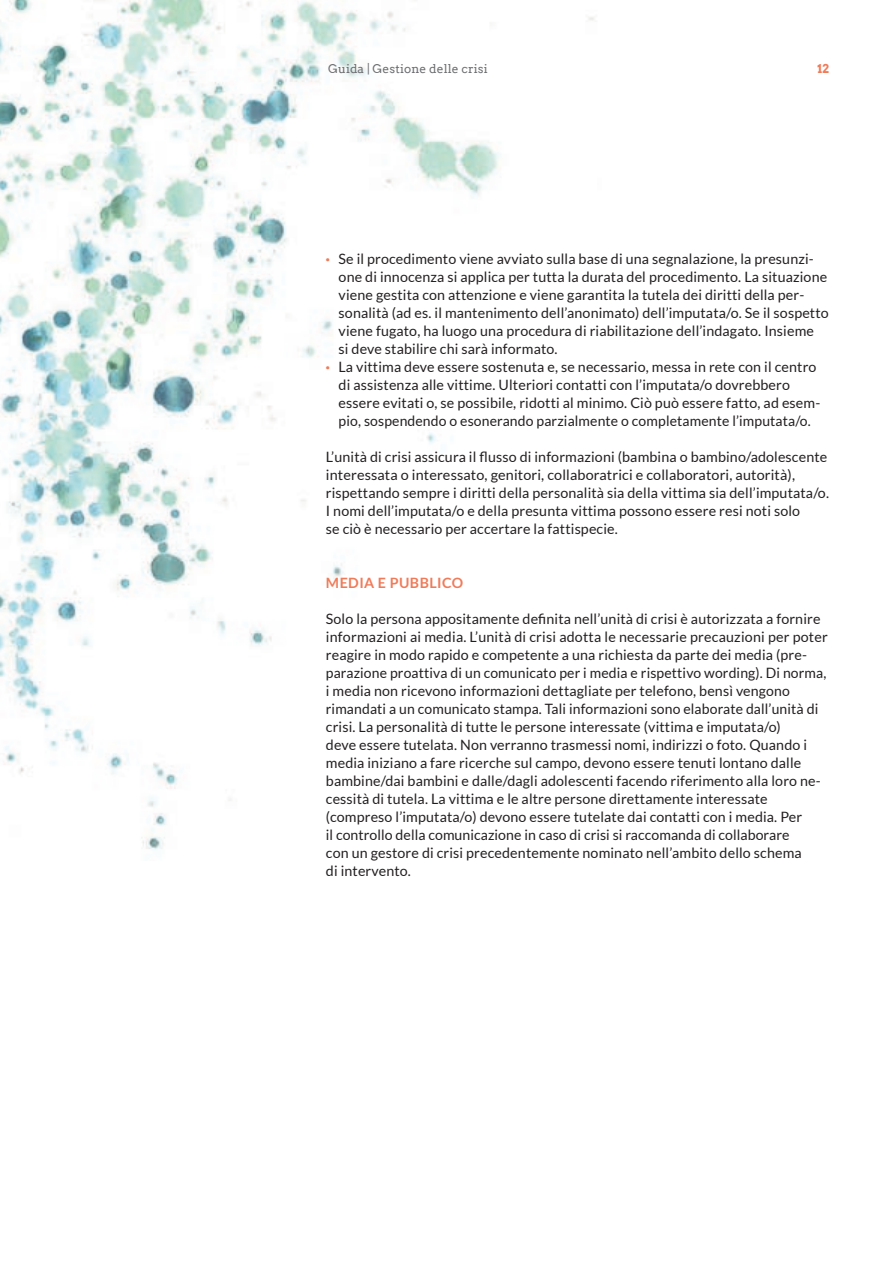
<style>
.page{position:relative;width:893px;height:1263px;background:#fff}
.page>*{position:absolute;margin:0;border:0;box-sizing:border-box;transform-origin:0 0}
.t1{font:14.25px/18px "Lato";letter-spacing:.01em;color:#231f20}
.t2{font:700 14.25px "Lato";letter-spacing:.03em;color:#f07b59}
.t3{font:12px "Arvo";letter-spacing:.01em;color:#6d6e71}
.t4{font:700 12px "Arvo";color:#f07b59}
.s1{font-weight:900;color:#f07b59}
</style>
<div class="page">
<img style="left:0;top:0;width:594px;height:850px">
<p class="t3" style="left:328px;top:63px;width:161px">Guida | Gestione delle crisi</p>
<p class="t4" style="left:817px;top:63px;width:13px">12</p>
<p class="t1" style="left:326px;top:250px;width:489px"><span class="s1">·</span> Se il procedimento viene avviato sulla base di una segnalazione, la presunzi-</p>
<p class="t1" style="left:339px;top:268px;width:490px">one di innocenza si applica per tutta la durata del procedimento. La situazione</p>
<p class="t1" style="left:339px;top:286px;width:467px">viene gestita con attenzione e viene garantita la tutela dei diritti della per-</p>
<p class="t1" style="left:339px;top:304px;width:492px">sonalità (ad es. il mantenimento dell’anonimato) dell’imputata/o. Se il sospetto</p>
<p class="t1" style="left:339px;top:322px;width:477px">viene fugato, ha luogo una procedura di riabilitazione dell’indagato. Insieme</p>
<p class="t1" style="left:339px;top:340px;width:220px">si deve stabilire chi sarà informato.</p>
<p class="t1" style="left:326px;top:358px;width:492px"><span class="s1">·</span> La vittima deve essere sostenuta e, se necessario, messa in rete con il centro</p>
<p class="t1" style="left:339px;top:376px;width:453px">di assistenza alle vittime. Ulteriori contatti con l’imputata/o dovrebbero</p>
<p class="t1" style="left:339px;top:394px;width:483px">essere evitati o, se possibile, ridotti al minimo. Ciò può essere fatto, ad esem-</p>
<p class="t1" style="left:339px;top:412px;width:474px">pio, sospendendo o esonerando parzialmente o completamente l’imputata/o.</p>
<p class="t1" style="left:326px;top:447px;width:505px">L’unità di crisi assicura il flusso di informazioni (bambina o bambino/adolescente interessata o interessato, genitori, collaboratrici e collaboratori, autorità), rispettando sempre i diritti della personalità sia della vittima sia dell’imputata/o.<br>I nomi dell’imputata/o e della presunta vittima possono essere resi noti solo<br>se ciò è necessario per accertare la fattispecie.</p>
<p class="t2" style="left:326px;top:575px;width:139px">MEDIA E PUBBLICO</p>
<p class="t1" style="left:326px;top:609px;width:503px">Solo la persona appositamente definita nell’unità di crisi è autorizzata a fornire informazioni ai media. L’unità di crisi adotta le necessarie precauzioni per poter reagire in modo rapido e competente a una richiesta da parte dei media (pre&shy;parazione proattiva di un comunicato per i media e rispettivo wording). Di norma, i media non ricevono informazioni dettagliate per telefono, bensì ven gono rimandati a un comunicato stampa. Tali informazioni sono elaborate dal l’unità di crisi. La personalità di tutte le persone interessate (vittima e imputata/o)<br>deve essere tutelata. Non verranno trasmessi nomi, indirizzi o foto. Quando i media iniziano a fare ricerche sul campo, devono essere tenuti lon tano dalle bambine/dai bambini e dalle/dagli adolescenti facendo riferimento alla loro ne&shy;cessità di tutela. La vittima e le altre persone direttamente interessate (compreso l’imputata/o) devono essere tutelate dai contatti con i media. Per<br>il controllo della comunicazione in caso di crisi si raccomanda di collaborare<br>con un gestore di crisi precedentemente nominato nell’ambito dello schema<br>di intervento.</p>
</div>
